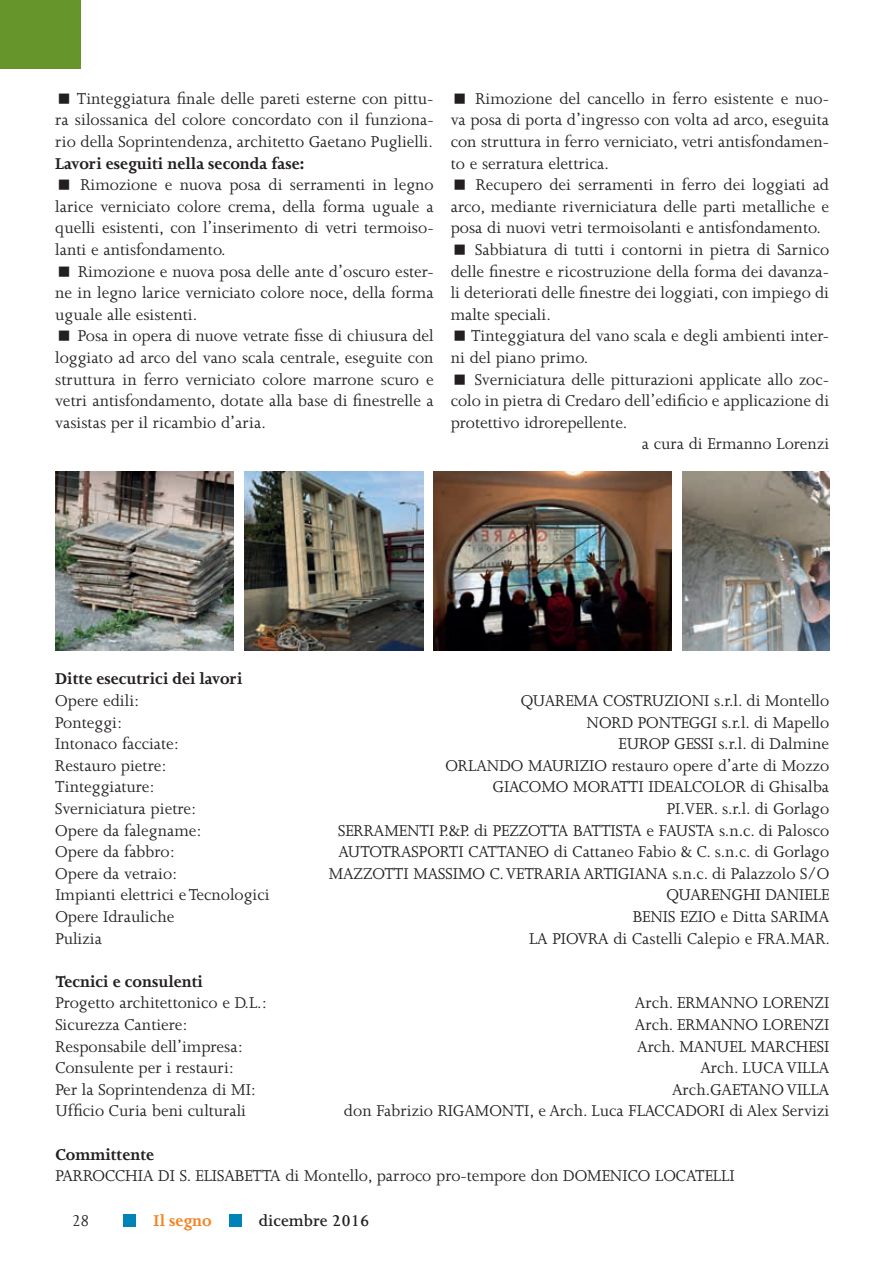
<style>
.page{position:relative;width:893px;height:1263px;background:#fff}
.page>*{position:absolute;margin:0;border:0;box-sizing:border-box;transform-origin:0 0}
.t1{font:18px/21.6px "Joanna MT Std";color:#231f20;text-align:justify}
.t2{font:700 18px "Joanna MT Std";color:#231f20}
.t3{font:600 18px "Joanna MT Std";color:#231f20}
.t4{font:700 18px "Joanna MT Std";color:#f58220}
.t5{font:italic 18px "Joanna MT Std";color:#231f20}
</style>
<div class="page">
<div style="left:229px;top:1214px;width:13px;height:13px;background:#0083b6"></div>
<div style="left:124px;top:1214px;width:12px;height:13px;background:#0083b6"></div>
<img style="left:55px;top:472px;width:179px;height:178px">
<img style="left:244px;top:472px;width:179px;height:178px">
<img style="left:434px;top:472px;width:238px;height:178px">
<img style="left:682px;top:472px;width:147px;height:178px">
<div style="left:0;top:0;width:81px;height:68px;background:#66952c"></div>
<p class="t1" style="left:55px;top:88px;width:380px;text-indent:22px">Tinteggiatura finale delle pareti esterne con pittu&shy;ra silossanica del colore concordato con il funziona&shy;rio della Soprintendenza, architetto Gaetano Puglielli.</p>
<p class="t2" style="left:55px;top:153px;width:251px">Lavori eseguiti nella seconda fase:</p>
<p class="t1" style="left:55px;top:174px;width:380px;text-indent:25px">Rimozione e nuova posa di serramenti in legno larice verniciato colore crema, della forma uguale a quelli esistenti, con l’inserimento di vetri termoiso&shy;lanti e antisfondamento.</p>
<p class="t1" style="left:55px;top:260px;width:380px;text-indent:23px">Rimozione e nuova posa delle ante d’oscuro ester&shy;ne in legno larice verniciato colore noce, della forma uguale alle esistenti.</p>
<p class="t1" style="left:55px;top:325px;width:380px;text-indent:23px">Posa in opera di nuove vetrate fisse di chiusura del loggiato ad arco del vano scala centrale, eseguite con struttura in ferro verniciato colore marrone scuro e vetri antisfondamento, dotate alla base di finestrelle a vasistas per il ricambio d’aria.</p>
<p class="t1" style="left:451px;top:88px;width:380px;text-indent:25px">Rimozione del cancello in ferro esistente e nuo&shy;va posa di porta d’ingresso con volta ad arco, eseguita con struttura in ferro verniciato, vetri antisfondamen&shy;to e serratura elettrica.</p>
<p class="t1" style="left:476px;top:174px;width:355px">Recupero dei serramenti in ferro dei loggiati ad</p>
<p class="t1" style="left:451px;top:196px;width:380px">arco, mediante riverniciatura delle parti metalliche e</p>
<p class="t1" style="left:451px;top:217px;width:372px">posa di nuovi vetri termoisolanti e antisfondamento.</p>
<p class="t1" style="left:475px;top:239px;width:355px">Sabbiatura di tutti i contorni in pietra di Sarnico</p>
<p class="t1" style="left:451px;top:260px;width:380px">delle finestre e ricostruzione della forma dei davanza-</p>
<p class="t1" style="left:451px;top:282px;width:380px">li deteriorati delle finestre dei loggiati, con impiego di</p>
<p class="t1" style="left:451px;top:304px;width:102px">malte speciali.</p>
<p class="t1" style="left:471px;top:325px;width:360px">Tinteggiatura del vano scala e degli ambienti inter-</p>
<p class="t1" style="left:451px;top:347px;width:139px">ni del piano primo.</p>
<p class="t1" style="left:475px;top:368px;width:356px">Sverniciatura delle pitturazioni applicate allo zoc-</p>
<p class="t1" style="left:451px;top:390px;width:380px">colo in pietra di Credaro dell’edificio e applicazione di</p>
<p class="t1" style="left:451px;top:412px;width:178px">protettivo idrorepellente.</p>
<p class="t1" style="left:642px;top:433px;width:189px">a cura di Ermanno Lorenzi</p>
<p class="t2" style="left:55px;top:669px;width:189px">Ditte esecutrici dei lavori</p>
<p class="t1" style="left:55px;top:690px;width:86px">Opere edili:</p>
<p class="t1" style="left:521px;top:690px;width:310px">QUAREMA COSTRUZIONI s.r.l. di Montello</p>
<p class="t1" style="left:55px;top:711px;width:69px">Ponteggi:</p>
<p class="t1" style="left:586px;top:711px;width:244px">NORD PONTEGGI s.r.l. di Mapello</p>
<p class="t1" style="left:55px;top:733px;width:125px">Intonaco facciate:</p>
<p class="t1" style="left:618px;top:733px;width:212px">EUROP GESSI s.r.l. di Dalmine</p>
<p class="t1" style="left:55px;top:755px;width:113px">Restauro pietre:</p>
<p class="t1" style="left:445px;top:755px;width:385px">ORLANDO MAURIZIO restauro opere d’arte di Mozzo</p>
<p class="t1" style="left:55px;top:776px;width:101px">Tinteggiature:</p>
<p class="t1" style="left:493px;top:776px;width:338px">GIACOMO MORATTI IDEALCOLOR di Ghisalba</p>
<p class="t1" style="left:55px;top:798px;width:143px">Sverniciatura pietre:</p>
<p class="t1" style="left:667px;top:798px;width:164px">PI.VER. s.r.l. di Gorlago</p>
<p class="t1" style="left:55px;top:819px;width:148px">Opere da falegname:</p>
<p class="t1" style="left:338px;top:819px;width:493px">SERRAMENTI P.&amp;P. di PEZZOTTA BATTISTA e FAUSTA s.n.c. di Palosco</p>
<p class="t1" style="left:55px;top:841px;width:121px">Opere da fabbro:</p>
<p class="t1" style="left:339px;top:841px;width:492px">AUTOTRASPORTI CATTANEO di Cattaneo Fabio &amp; C. s.n.c. di Gorlago</p>
<p class="t1" style="left:55px;top:863px;width:124px">Opere da vetraio:</p>
<p class="t1" style="left:329px;top:863px;width:502px">MAZZOTTI MASSIMO C. VETRARIA ARTIGIANA s.n.c. di Palazzolo S/O</p>
<p class="t1" style="left:55px;top:884px;width:216px">Impianti elettrici e Tecnologici</p>
<p class="t1" style="left:666px;top:884px;width:164px">QUARENGHI DANIELE</p>
<p class="t1" style="left:55px;top:906px;width:121px">Opere Idrauliche</p>
<p class="t1" style="left:633px;top:906px;width:198px">BENIS EZIO e Ditta SARIMA</p>
<p class="t1" style="left:55px;top:927px;width:48px">Pulizia</p>
<p class="t1" style="left:529px;top:927px;width:302px">LA PIOVRA di Castelli Calepio e FRA.MAR.</p>
<p class="t2" style="left:55px;top:972px;width:149px">Tecnici e consulenti</p>
<p class="t1" style="left:55px;top:992px;width:213px">Progetto architettonico e D.L.:</p>
<p class="t1" style="left:635px;top:992px;width:196px">Arch. ERMANNO LORENZI</p>
<p class="t1" style="left:55px;top:1014px;width:134px">Sicurezza Cantiere:</p>
<p class="t1" style="left:635px;top:1014px;width:196px">Arch. ERMANNO LORENZI</p>
<p class="t1" style="left:55px;top:1035px;width:189px">Responsabile dell’impresa:</p>
<p class="t1" style="left:637px;top:1035px;width:193px">Arch. MANUEL MARCHESI</p>
<p class="t1" style="left:55px;top:1057px;width:180px">Consulente per i restauri:</p>
<p class="t1" style="left:700px;top:1057px;width:130px">Arch. LUCA VILLA</p>
<p class="t1" style="left:55px;top:1079px;width:202px">Per la Soprintendenza di MI:</p>
<p class="t1" style="left:672px;top:1079px;width:159px">Arch.GAETANO VILLA</p>
<p class="t1" style="left:55px;top:1100px;width:192px">Ufficio Curia beni culturali</p>
<p class="t1" style="left:344px;top:1100px;width:487px">don Fabrizio RIGAMONTI, e Arch. Luca FLACCADORI di Alex Servizi</p>
<p class="t2" style="left:55px;top:1144px;width:100px">Committente</p>
<p class="t1" style="left:55px;top:1165px;width:681px">PARROCCHIA DI S. ELISABETTA di Montello, parroco pro-tempore don DOMENICO LOCATELLI</p>
<p class="t5" style="left:72px;top:1211px;width:18px">28</p>
<p class="t4" style="left:153px;top:1211px;width:60px">Il segno</p>
<p class="t3" style="left:259px;top:1211px;width:112px">dicembre 2016</p>
</div>
